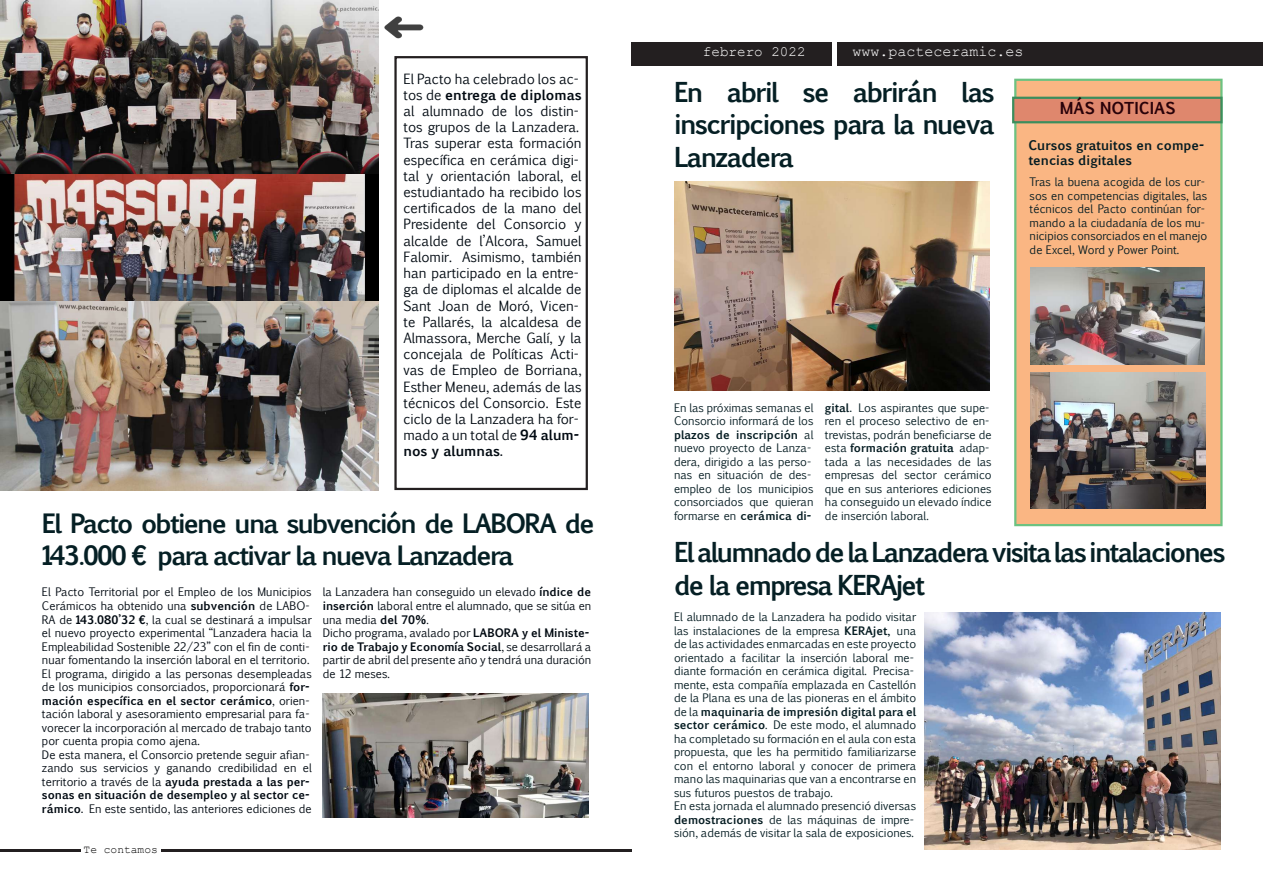
<style>
.page{position:relative;width:1263px;height:893px;background:#fff}
.page>*{position:absolute;margin:0;border:0;box-sizing:border-box;transform-origin:0 0}
.t1{font:700 26.25px/32.2px "Euphemia UCAS";letter-spacing:-.07em;color:#051f24;text-align:justify}
.t2{font:700 25.5px/32.2px "Euphemia UCAS";letter-spacing:-.07em;color:#051f24}
.t3{font:700 15.75px "Euphemia UCAS";color:#280109}
.t4{font:15px "Courier New";color:#fff}
.t5{font:14.25px "Courier New";color:#fff}
.t6{font:13.5px/16.2px "Euphemia UCAS";color:#000911}
.t7{font:700 12.75px/15.3px "Euphemia UCAS";color:#051c22}
.t8{font:11.25px/13.5px "Euphemia UCAS";color:#051c22}
.t9{font:11.25px/13.5px "Euphemia UCAS";color:#000911}
.t10{font:11.25px "Courier New";color:#000}
.s1{font-weight:700}
</style>
<div class="page">
<div style="left:838px;top:43px;width:425px;height:23px;background:#231f20"></div>
<div style="left:632px;top:43px;width:200px;height:23px;background:#231f20"></div>
<hr style="left:161px;top:849px;width:470px;height:3px;background:#231f20">
<hr style="left:0;top:849px;width:81px;height:3px;background:#231f20">
<img style="left:384px;top:16px;width:40px;height:23px">
<div style="left:1014px;top:79px;width:208px;height:447px;background:#fab683;border:2px solid #6dc281"></div>
<div style="left:1012px;top:97px;width:210px;height:26px;background:#df876d;border:2px solid #3c8e5d"></div>
<div style="left:394px;top:56px;width:194px;height:434px;border:2px solid #231f20"></div>
<img style="left:0;top:0;width:378px;height:490px">
<img style="left:924px;top:613px;width:296px;height:236px">
<img style="left:674px;top:182px;width:315px;height:208px">
<img style="left:1030px;top:372px;width:175px;height:137px">
<img style="left:1030px;top:267px;width:174px;height:97px">
<img style="left:323px;top:693px;width:266px;height:124px">
<p class="t6" style="left:403px;top:70px;width:180px">El Pacto ha celebrado los ac&shy;tos de <span class="s1">entrega de diplomas </span>al alumnado de los distin&shy;tos grupos de la Lanzadera.<br>Tras superar esta formación específica en cerámica digi&shy;tal y orientación laboral, el estudiantado ha recibido los certificados de la mano del<br>Presidente del Consorcio y alcalde de l’Alcora, Samuel<br>Falomir. Asimismo, también han participado en la entre&shy;ga de diplomas el alcalde de<br>Sant Joan de Moró, Vicen&shy;te Pallarés, la alcaldesa de<br>Almassora, Merche Galí, y la concejala de Políticas Acti&shy;vas de Empleo de Borriana,<br>Esther Meneu, además de las técnicos del Consorcio. Este ciclo de la Lanzadera ha for&shy;mado a un total de <span class="s1">94 alum&shy;nos y alumnas.</span></p>
<h2 class="t2" style="left:42px;top:508px;width:554px">El Pacto obtiene una subvención de LABORA de<br>143.000 € para activar la nueva Lanzadera</h2>
<p class="t9" style="left:42px;top:585px;width:271px">El Pacto Territorial por el Empleo de los Municipios Cerámicos ha obtenido una <span class="s1">subvención</span> de LABO-RA de <span class="s1">143.080’32 €</span>, la cual se destinará a impulsar el nuevo proyecto experimental “Lanzadera hacia la Empleabilidad Sostenible 22/23” con el fin de conti&shy;nuar fomentando la inserción laboral en el territorio.<br>El programa, dirigido a las personas desempleadas de los municipios consorciados, proporcionará <span class="s1">for&shy;mación específica en el sector cerámico</span>, orien&shy;tación laboral y asesoramiento empresarial para fa&shy;vorecer la incorporación al mercado de trabajo tanto por cuenta propia como ajena.<br>De esta manera, el Consorcio pretende seguir afian&shy;zando sus servicios y ganando credibilidad en el territorio a través de la <span class="s1">ayuda prestada a las per&shy;sonas en situación de desempleo y al sector ce&shy;rámico.</span> En este sentido, las anteriores ediciones de</p>
<p class="t9" style="left:323px;top:585px;width:270px">la Lanzadera han conseguido un elevado <span class="s1">índice de inserción</span> laboral entre el alumnado, que se sitúa en una media <span class="s1">del 70%</span>.<br>Dicho programa, avalado por <span class="s1">LABORA y el Ministe&shy;rio de Trabajo y Economía Social</span>, se desarrollará a partir de abril del presente año y tendrá una duración de 12 meses.</p>
<p class="t10" style="left:84px;top:842px;width:76px">Te contamos</p>
<p class="t5" style="left:703px;top:43px;width:104px">febrero 2022</p>
<h3 class="t4" style="left:852px;top:42px;width:172px">www.pacteceramic.es</h3>
<h1 class="t1" style="left:674px;top:76px;width:322px">En abril se abrirán las inscripciones para la nueva Lanzadera</h1>
<h3 class="t3" style="left:1060px;top:96px;width:117px">MÁS NOTICIAS</h3>
<p class="t7" style="left:1028px;top:138px;width:177px">Cursos gratuitos en compe&shy;tencias digitales</p>
<p class="t8" style="left:1030px;top:175px;width:179px">Tras la buena acogida de los cur&shy;sos en competencias digitales, las técnicos del Pacto continúan for&shy;mando a la ciudadanía de los mu&shy;nicipios consorciados en el manejo de Excel, Word y Power Point.</p>
<p class="t8" style="left:674px;top:400px;width:141px">En las próximas semanas el<br>Consorcio informará de los <span class="s1">plazos de inscripción</span> al nuevo proyecto de Lanza&shy;dera, dirigido a las perso&shy;nas en situación de des&shy;empleo de los municipios consorciados que quieran formarse en <span class="s1">cerámica di-</span></p>
<p class="t8" style="left:825px;top:400px;width:168px"><span class="s1">gital.</span> Los aspirantes que supe&shy;ren el proceso selectivo de en&shy;trevistas, podrán beneficiarse de esta <span class="s1">formación gratuita</span> adap&shy;tada a las necesidades de las empresas del sector cerámico que en sus anteriores ediciones ha conseguido un elevado índice de inserción laboral.</p>
<h1 class="t1" style="left:674px;top:537px;width:553px">El alumnado de la Lanzadera visita las intalaciones de la empresa KERAjet</h1>
<p class="t8" style="left:674px;top:610px;width:244px">El alumnado de la Lanzadera ha podido visitar las instalaciones de la empresa <span class="s1">KERAjet,</span> una de las actividades enmarcadas en este proyecto orientado a facilitar la inserción laboral me&shy;diante formación en cerámica digital. Precisa&shy;mente, esta compañía emplazada en Castellón de la Plana es una de las pioneras en el ámbito de la <span class="s1">maquinaria de impresión digital para el sector cerámico</span>. De este modo, el alumnado ha completado su formación en el aula con esta propuesta, que les ha permitido familiarizarse con el entorno laboral y conocer de primera mano las maquinarias que van a encontrarse en sus futuros puestos de trabajo.<br>En esta jornada el alumnado presenció diversas <span class="s1">demostraciones</span> de las máquinas de impre&shy;sión, además de visitar la sala de exposiciones.</p>
</div>
